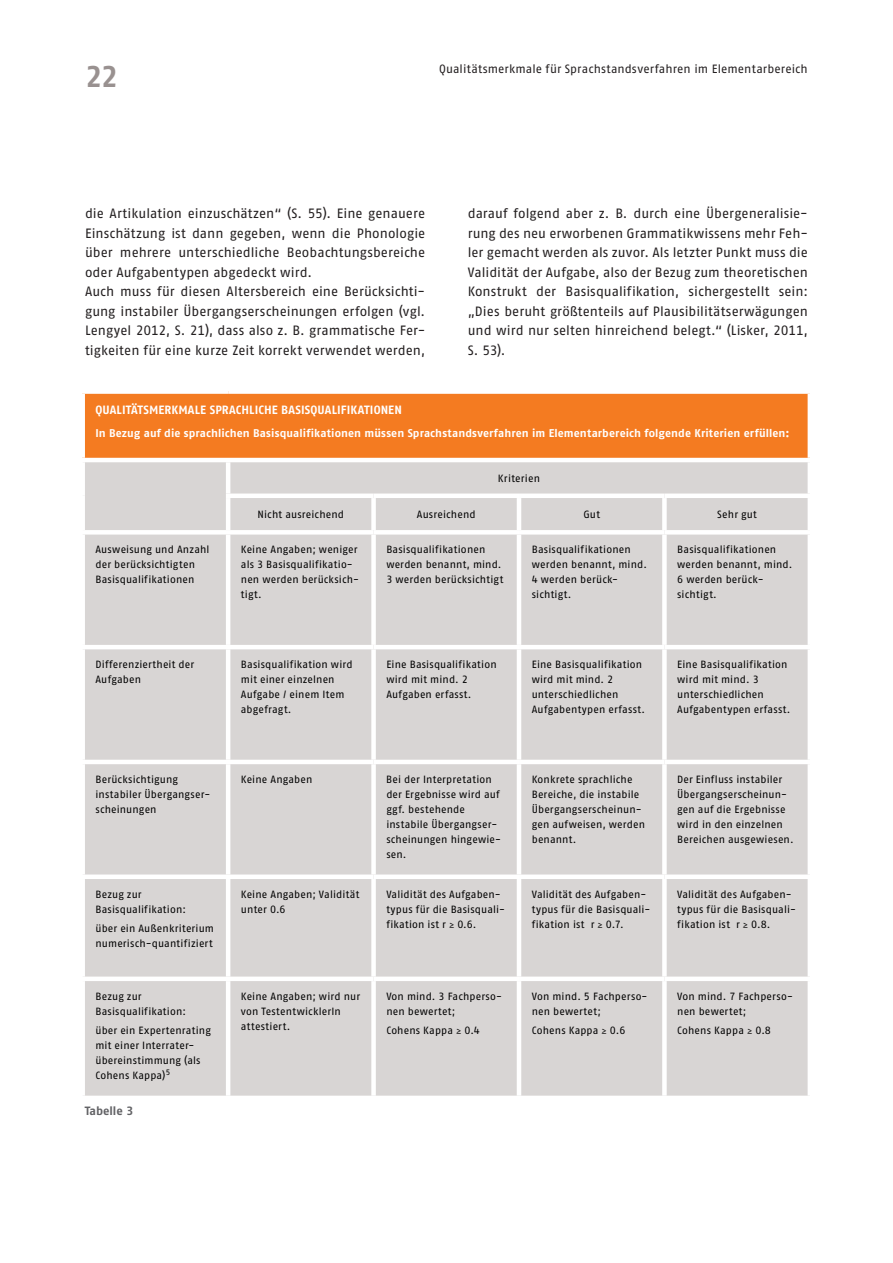
<style>
.page{position:relative;width:893px;height:1263px;background:#fff}
.page>*{position:absolute;margin:0;border:0;box-sizing:border-box;transform-origin:0 0}
.t1{font:30px "Fago No Bold Tf";color:#999190}
.t2{font:13.5px/19.5px "Fago No Regular Tf";color:#231f20}
.t3{font:12px "Fago No Regular Tf";letter-spacing:.005em;color:#231f20}
.t4{font:12px "Fago No Bold Tf";letter-spacing:.01em;color:#fff}
.t5{font:12px "Fago No Bold Tf";color:#636366}
.t6{font:11.25px "Fago No Bold Tf";letter-spacing:.005em;color:#fff}
.t7{font:10.5px/15px "Fago No Regular Tf";letter-spacing:.01em;color:#000}
.s1{font-family:"Candara"}
</style>
<div class="page">
<div style="left:83px;top:392px;width:727px;height:68px;background:#f47b21"></div>
<div style="left:85px;top:462px;width:723px;height:634px;background:#d8d5d4"></div>
<hr style="left:226px;top:462px;width:4px;height:31px;background:#fff">
<div style="left:226px;top:493px;width:148px;height:5px;background:#fff"></div>
<hr style="left:226px;top:498px;width:4px;height:32px;background:#fff">
<div style="left:374px;top:493px;width:145px;height:5px;background:#fff"></div>
<div style="left:371px;top:498px;width:5px;height:32px;background:#fff"></div>
<div style="left:519px;top:493px;width:145px;height:5px;background:#fff"></div>
<hr style="left:517px;top:498px;width:4px;height:32px;background:#fff">
<div style="left:664px;top:493px;width:148px;height:5px;background:#fff"></div>
<div style="left:662px;top:498px;width:5px;height:32px;background:#fff"></div>
<div style="left:80px;top:530px;width:294px;height:5px;background:#fff"></div>
<hr style="left:226px;top:535px;width:4px;height:110px;background:#fff">
<div style="left:374px;top:530px;width:145px;height:5px;background:#fff"></div>
<div style="left:371px;top:535px;width:5px;height:110px;background:#fff"></div>
<div style="left:519px;top:530px;width:145px;height:5px;background:#fff"></div>
<hr style="left:517px;top:535px;width:4px;height:110px;background:#fff">
<div style="left:664px;top:530px;width:148px;height:5px;background:#fff"></div>
<div style="left:662px;top:535px;width:5px;height:110px;background:#fff"></div>
<hr style="left:80px;top:645px;width:294px;height:4px;background:#fff">
<hr style="left:226px;top:649px;width:4px;height:111px;background:#fff">
<hr style="left:374px;top:645px;width:145px;height:4px;background:#fff">
<div style="left:371px;top:649px;width:5px;height:111px;background:#fff"></div>
<hr style="left:519px;top:645px;width:145px;height:4px;background:#fff">
<hr style="left:517px;top:649px;width:4px;height:111px;background:#fff">
<hr style="left:664px;top:645px;width:148px;height:4px;background:#fff">
<div style="left:662px;top:649px;width:5px;height:111px;background:#fff"></div>
<hr style="left:80px;top:760px;width:294px;height:4px;background:#fff">
<hr style="left:226px;top:764px;width:4px;height:110px;background:#fff">
<hr style="left:374px;top:760px;width:145px;height:4px;background:#fff">
<div style="left:371px;top:764px;width:5px;height:110px;background:#fff"></div>
<hr style="left:519px;top:760px;width:145px;height:4px;background:#fff">
<hr style="left:517px;top:764px;width:4px;height:110px;background:#fff">
<hr style="left:664px;top:760px;width:148px;height:4px;background:#fff">
<div style="left:662px;top:764px;width:5px;height:110px;background:#fff"></div>
<div style="left:80px;top:874px;width:294px;height:5px;background:#fff"></div>
<hr style="left:226px;top:879px;width:4px;height:97px;background:#fff">
<div style="left:374px;top:874px;width:145px;height:5px;background:#fff"></div>
<div style="left:371px;top:879px;width:5px;height:97px;background:#fff"></div>
<div style="left:519px;top:874px;width:145px;height:5px;background:#fff"></div>
<hr style="left:517px;top:879px;width:4px;height:97px;background:#fff">
<div style="left:664px;top:874px;width:148px;height:5px;background:#fff"></div>
<div style="left:662px;top:879px;width:5px;height:97px;background:#fff"></div>
<div style="left:80px;top:976px;width:294px;height:5px;background:#fff"></div>
<hr style="left:226px;top:981px;width:4px;height:115px;background:#fff">
<div style="left:374px;top:976px;width:145px;height:5px;background:#fff"></div>
<div style="left:371px;top:981px;width:5px;height:115px;background:#fff"></div>
<div style="left:519px;top:976px;width:145px;height:5px;background:#fff"></div>
<hr style="left:517px;top:981px;width:4px;height:115px;background:#fff">
<div style="left:664px;top:976px;width:148px;height:5px;background:#fff"></div>
<div style="left:662px;top:981px;width:5px;height:115px;background:#fff"></div>
<div style="left:80px;top:389px;width:148px;height:5px;background:#fff"></div>
<div style="left:80px;top:394px;width:5px;height:64px;background:#fff"></div>
<div style="left:228px;top:389px;width:584px;height:5px;background:#fff"></div>
<hr style="left:808px;top:394px;width:4px;height:64px;background:#fff">
<hr style="left:80px;top:458px;width:732px;height:4px;background:#fff">
<h1 class="t1" style="left:85px;top:66px;width:35px">22</h1>
<p class="t3" style="left:439px;top:65px;width:370px">Qualitätsmerkmale für Sprachstandsverfahren im Elementarbereich</p>
<p class="t2" style="left:85px;top:205px;width:342px">die Artikulation einzuschätzen“ (S. 55). Eine genauere Einschätzung ist dann gegeben, wenn die Phonologie über mehrere unterschiedliche Beobachtungsbereiche oder Aufgabentypen abgedeckt wird.<br>Auch muss für diesen Altersbereich eine Berücksichti&shy;gung instabiler Übergangserscheinungen erfolgen (vgl.<br>Lengyel 2012, S. 21), dass also z. B. grammatische Fer&shy;tig keiten für eine kurze Zeit korrekt verwendet werden ,</p>
<p class="t2" style="left:468px;top:205px;width:342px;text-align:justify">darauf folgend aber z. B. durch eine Übergeneralisie&shy;rung des neu erworbenen Grammatikwissens mehr Feh&shy;ler gemacht werden als zuvor. Als letzter Punkt muss die Validität der Aufgabe, also der Bezug zum theoretischen Konstrukt der Basisqualifikation, sichergestellt sein: „Dies beruht größtenteils auf Plausibilitätserwägungen und wird nur selten hinreichend belegt.“ (Lisker, 2011, S. 53).</p>
<p class="t4" style="left:95px;top:405px;width:308px">QUALITÄTSMERKMALE SPRACHLICHE BASISQUALIFIKATIONEN</p>
<p class="t6" style="left:95px;top:429px;width:695px">In Bezug auf die sprachlichen Basisqualifikationen müssen Sprachstandsverfahren im Elementarbereich folgende Kriterien erfüllen:</p>
<p class="t7" style="left:498px;top:472px;width:44px">Kriterien</p>
<p class="t7" style="left:258px;top:508px;width:88px">Nicht ausreichend</p>
<p class="t7" style="left:417px;top:508px;width:60px">Ausreichend</p>
<p class="t7" style="left:583px;top:508px;width:18px">Gut</p>
<p class="t7" style="left:717px;top:508px;width:41px">Sehr gut</p>
<p class="t7" style="left:95px;top:543px;width:115px">Ausweisung und Anzahl der berücksichtigten<br>Basisqualifikationen</p>
<p class="t7" style="left:241px;top:543px;width:120px">Keine Angaben; weniger als 3 Basisqualifikatio&shy;nen werden berücksich&shy;tigt.</p>
<p class="t7" style="left:386px;top:543px;width:119px">Basisqualifikationen werden benannt, mind.<br>3 werden berücksichtigt</p>
<p class="t7" style="left:532px;top:543px;width:117px">Basisqualifikationen werden benannt, mind.<br>4 werden berück&shy;sichtigt.</p>
<p class="t7" style="left:677px;top:543px;width:117px">Basisqualifikationen werden benannt, mind.<br>6 werden berück&shy;sichtigt.</p>
<p class="t7" style="left:95px;top:658px;width:100px">Differenziertheit der<br>Aufgaben</p>
<p class="t7" style="left:241px;top:658px;width:113px">Basisqualifikation wird mit einer einzelnen<br>Aufgabe / einem Item abgefragt.</p>
<p class="t7" style="left:386px;top:658px;width:112px">Eine Basisqualifikation wird mit mind. 2<br>Aufgaben erfasst.</p>
<p class="t7" style="left:532px;top:658px;width:115px">Eine Basisqualifikation wird mit mind. 2 unterschiedlichen<br>Aufgabentypen erfasst.</p>
<p class="t7" style="left:677px;top:658px;width:115px">Eine Basisqualifikation wird mit mind. 3 unterschiedlichen<br>Aufgabentypen erfasst.</p>
<p class="t7" style="left:95px;top:773px;width:116px">Berücksichtigung instabiler Übergangser&shy;scheinungen</p>
<p class="t7" style="left:241px;top:773px;width:73px">Keine Angaben</p>
<p class="t7" style="left:386px;top:773px;width:116px">Bei der Interpretation der Ergebnisse wird auf ggf. bestehende instabile Übergangser&shy;scheinungen hingewie&shy;sen.</p>
<p class="t7" style="left:532px;top:773px;width:115px">Konkrete sprachliche<br>Bereiche, die instabile<br>Übergangserscheinun&shy;gen aufweisen, werden benannt.</p>
<p class="t7" style="left:677px;top:773px;width:118px">Der Einfluss instabiler<br>Übergangserscheinun&shy;gen auf die Ergebnisse wird in den einzelnen<br>Bereichen ausgewiesen.</p>
<p class="t7" style="left:95px;top:887px;width:92px">Bezug zur<br>Basisqualifikation:</p>
<p class="t7" style="left:95px;top:922px;width:120px">über ein Außenkriterium numerisch-quantifiziert</p>
<p class="t7" style="left:241px;top:887px;width:120px">Keine Angaben; Validität unter 0.6</p>
<p class="t7" style="left:386px;top:887px;width:120px">Validität des Aufgaben&shy;typus für die Basisquali&shy;fikation ist r <span class="s1">≥</span> 0.6.</p>
<p class="t7" style="left:532px;top:887px;width:120px">Validität des Aufgaben&shy;typus für die Basisquali&shy;fikation ist r <span class="s1">≥</span> 0.7.</p>
<p class="t7" style="left:677px;top:887px;width:120px">Validität des Aufgaben&shy;typus für die Basisquali&shy;fikation ist r <span class="s1">≥</span> 0.8.</p>
<p class="t7" style="left:95px;top:990px;width:92px">Bezug zur<br>Basisqualifikation:</p>
<p class="t7" style="left:95px;top:1024px;width:117px">über ein Expertenrating mit einer Interrater&shy;übereinstimmung (als<br>Cohens Kappa)<sup>5</sup></p>
<p class="t5" style="left:85px;top:1106px;width:50px">Tabelle 3</p>
<p class="t7" style="left:241px;top:990px;width:121px">Keine Angaben; wird nur von Testentwick lerIn attestiert.</p>
<p class="t7" style="left:386px;top:990px;width:117px">Von mind. 3 Fachperso&shy;nen bewertet;</p>
<p class="t7" style="left:386px;top:1024px;width:95px">Cohens Kappa <span class="s1">≥</span> 0.4</p>
<p class="t7" style="left:532px;top:990px;width:117px">Von mind. 5 Fachperso&shy;nen bewertet;</p>
<p class="t7" style="left:532px;top:1024px;width:95px">Cohens Kappa <span class="s1">≥</span> 0.6</p>
<p class="t7" style="left:677px;top:990px;width:117px">Von mind. 7 Fachperso&shy;nen bewertet;</p>
<p class="t7" style="left:677px;top:1024px;width:95px">Cohens Kappa <span class="s1">≥</span> 0.8</p>
</div>
